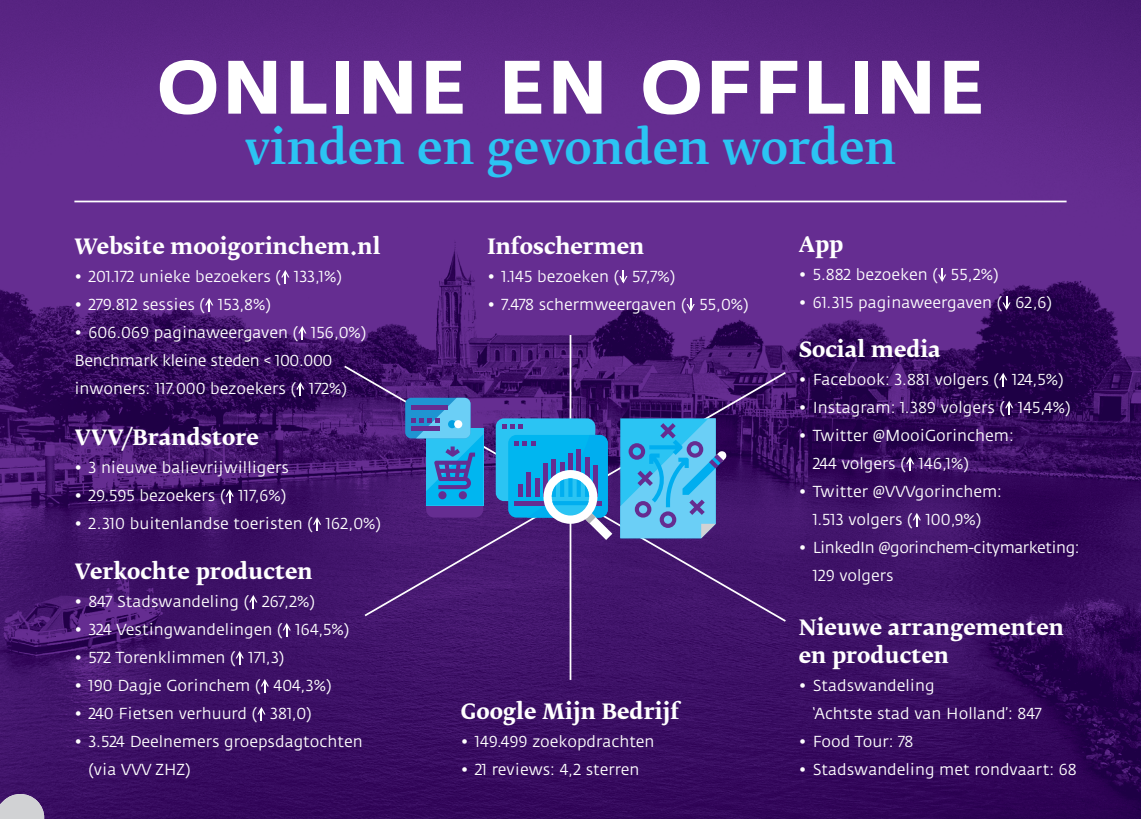
<style>
.page{position:relative;width:1141px;height:819px;background:#fff}
.page>*{position:absolute;margin:0;border:0;box-sizing:border-box;transform-origin:0 0}
.t1{font:700 74.73px "Fedra Sans";letter-spacing:.04em;color:#fff}
.t2{font:500 44.62px "Fedra Serif B";color:#2bc4f3}
.t3{font:700 21px/28px "Fedra Serif B";color:#fff}
.t4{font:15.75px/28px "Fedra Sans";color:#fff}
.t5{font:15.75px/28px "Fedra Sans";letter-spacing:-.03em;color:#fff}
</style>
<div class="page">
<img style="left:0;top:0;width:1141px;height:819px">
<svg style="left:0;top:791px;width:47px;height:28px"></svg>
<svg style="left:281px;top:270px;width:8px;height:13px"></svg>
<svg style="left:205px;top:298px;width:8px;height:13px"></svg>
<svg style="left:298px;top:326px;width:8px;height:13px"></svg>
<svg style="left:296px;top:382px;width:8px;height:13px"></svg>
<svg style="left:999px;top:373px;width:8px;height:13px"></svg>
<svg style="left:1005px;top:401px;width:8px;height:13px"></svg>
<svg style="left:906px;top:457px;width:8px;height:13px"></svg>
<svg style="left:913px;top:513px;width:8px;height:13px"></svg>
<svg style="left:226px;top:489px;width:8px;height:13px"></svg>
<svg style="left:313px;top:517px;width:8px;height:13px"></svg>
<svg style="left:619px;top:270px;width:8px;height:13px"></svg>
<svg style="left:687px;top:298px;width:8px;height:13px"></svg>
<svg style="left:938px;top:268px;width:8px;height:14px"></svg>
<svg style="left:1002px;top:296px;width:9px;height:14px"></svg>
<hr style="left:570px;top:335px;width:1px;height:345px;background:#fff">
<svg style="left:342px;top:364px;width:446px;height:259px;background:#461a70"></svg>
<svg style="left:620px;top:418px;width:107px;height:120px;background:#4da6db"></svg>
<div style="left:496px;top:418px;width:99px;height:83px;background:#2bc4f3;border-radius:8px"></div>
<svg style="left:502px;top:424px;width:21px;height:4px"></svg>
<div style="left:508px;top:435px;width:100px;height:82px;background:#00b6f0;border-radius:8px"></div>
<svg style="left:514px;top:435px;width:98px;height:105px"></svg>
<div style="left:426px;top:416px;width:57px;height:101px;background:#652d91;border-radius:8px"></div>
<div style="left:405px;top:398px;width:65px;height:40px;background:#1f94d2;border-radius:6px"></div>
<svg style="left:411px;top:398px;width:72px;height:107px"></svg>
<hr style="left:411px;top:426px;width:29px;height:4px;background:#652d91">
<div style="left:454px;top:420px;width:8px;height:8px;background:#fff;border-radius:50%"></div>
<hr style="left:74px;top:200px;width:993px;height:2px;background:#fff">
<svg style="left:249px;top:595px;width:8px;height:13px"></svg>
<svg style="left:283px;top:623px;width:8px;height:13px"></svg>
<svg style="left:236px;top:651px;width:8px;height:13px"></svg>
<svg style="left:261px;top:679px;width:8px;height:13px"></svg>
<svg style="left:257px;top:707px;width:9px;height:13px"></svg>
<p class="t1" style="left:157px;top:42px;width:829px">ONLINE EN OFFLINE</p>
<p class="t2" style="left:244px;top:123px;width:654px">vinden en gevonden worden</p>
<p class="t3" style="left:74px;top:232px;width:308px">Website mooigorinchem.nl</p>
<p class="t4" style="left:74px;top:263px;width:269px">• 201.172 unieke bezoekers ( 133,1%)</p>
<p class="t4" style="left:74px;top:291px;width:198px">• 279.812 sessies ( 153,8%)</p>
<p class="t4" style="left:74px;top:319px;width:294px">• 606.069 paginaweergaven ( 156,0%)<br>Benchmark kleine steden &lt; 100.000 inwoners: 117.000 bezoekers ( 172%)</p>
<p class="t3" style="left:74px;top:423px;width:186px">VVV/Brandstore</p>
<p class="t4" style="left:74px;top:454px;width:216px">• 3 nieuwe balievrijwilligers</p>
<p class="t4" style="left:74px;top:482px;width:213px">• 29.595 bezoekers ( 117,6%)</p>
<p class="t4" style="left:74px;top:510px;width:308px">• 2.310 buitenlandse toeristen ( 162,0%)</p>
<p class="t3" style="left:74px;top:557px;width:240px">Verkochte producten</p>
<p class="t4" style="left:74px;top:587px;width:242px">• 847 Stadswandeling ( 267,2%)</p>
<p class="t4" style="left:74px;top:615px;width:276px">• 324 Vestingwandelingen ( 164,5%)</p>
<p class="t4" style="left:74px;top:643px;width:212px">• 572 Torenklimmen ( 171,3)</p>
<p class="t4" style="left:74px;top:671px;width:259px">• 190 Dagje Gorinchem ( 404,3%)</p>
<p class="t4" style="left:74px;top:699px;width:239px">• 240 Fietsen verhuurd ( 381,0)</p>
<p class="t4" style="left:88px;top:727px;width:276px;text-indent:-14px">• 3.524 Deelnemers groepsdagtochten (via VVV ZHZ)</p>
<p class="t3" style="left:487px;top:232px;width:158px">Infoschermen</p>
<p class="t4" style="left:487px;top:263px;width:189px">• 1.145 bezoeken ( 57,7%)</p>
<p class="t4" style="left:487px;top:291px;width:263px">• 7.478 schermweergaven ( 55,0%)</p>
<p class="t3" style="left:461px;top:697px;width:220px">Google Mijn Bedrijf</p>
<p class="t4" style="left:461px;top:727px;width:195px">• 149.499 zoekopdrachten</p>
<p class="t4" style="left:461px;top:755px;width:180px">• 21 reviews: 4,2 sterren</p>
<p class="t3" style="left:799px;top:231px;width:46px">App</p>
<p class="t4" style="left:799px;top:261px;width:201px">• 5.882 bezoeken ( 55,2%)</p>
<p class="t4" style="left:799px;top:289px;width:255px">• 61.315 paginaweergaven ( 62,6)</p>
<p class="t3" style="left:799px;top:335px;width:144px">Social media</p>
<p class="t4" style="left:799px;top:365px;width:266px">• Facebook: 3.881 volgers ( 124,5%)</p>
<p class="t4" style="left:799px;top:393px;width:274px">• Instagram: 1.389 volgers ( 145,4%)</p>
<p class="t4" style="left:813px;top:421px;width:203px;text-indent:-14px">• Twitter @MooiGorinchem:<br>244 volgers ( 146,1%)</p>
<p class="t4" style="left:799px;top:477px;width:205px;text-align:center">• Twitter @VVVgorinchem:<br>1.513 volgers ( 100,9%)</p>
<p class="t5" style="left:813px;top:533px;width:268px;text-indent:-14px">• LinkedIn @gorinchem-citymarketing:<br>129 volgers</p>
<p class="t3" style="left:799px;top:613px;width:267px">Nieuwe arrangementen en producten</p>
<p class="t4" style="left:813px;top:671px;width:230px;text-indent:-14px">• Stadswandeling<br>‘Achtste stad van Holland’: 847</p>
<p class="t4" style="left:799px;top:727px;width:116px">• Food Tour: 78</p>
<p class="t4" style="left:799px;top:755px;width:280px">• Stadswandeling met rondvaart: 68</p>
</div>
